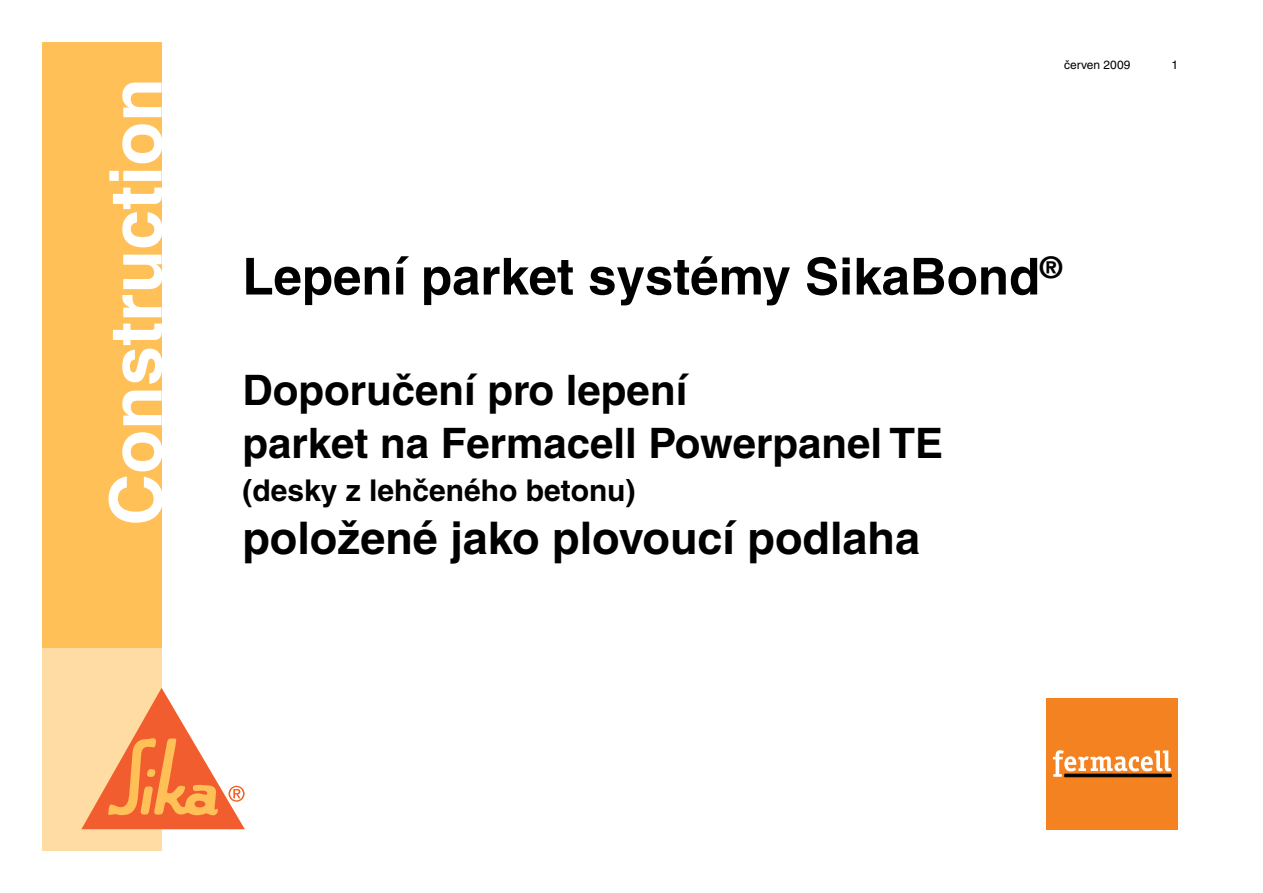
<style>
.page{position:relative;width:1263px;height:893px;background:#fff}
.page>*{position:absolute;margin:0;border:0;box-sizing:border-box;transform-origin:0 0}
.t1{font:700 72px "Helvetica CE";color:#fff}
.t2{font:700 51px "Helvetica CE";color:#000}
.t3{font:700 45px "Helvetica CE";color:#000}
.t4{font:700 42px/52.8px "Helvetica CE";color:#000}
.t5{font:700 30px "Helvetica CE";color:#000}
.t6{font:12px "Helvetica CE";color:#000}
</style>
<div class="page">
<div style="left:43px;top:43px;width:119px;height:623px;background:#fec057"></div>
<div style="left:43px;top:648px;width:119px;height:202px;background:#fedca3"></div>
<svg style="left:81px;top:688px;width:164px;height:141px"></svg>
<div style="left:1047px;top:698px;width:131px;height:131px;background:#f58220"></div>
<svg style="left:1053px;top:750px;width:118px;height:27px"></svg>
<h1 class="t1" style="left:95px;top:526px;width:449px;rotate:-90deg">Construction</h1>
<p class="t6" style="left:1064px;top:58px;width:68px">červen 2009</p>
<p class="t6" style="left:1171px;top:58px;width:8px">1</p>
<p class="t2" style="left:242px;top:247px;width:821px">Lepení parket systémy SikaBond<sup>®</sup></p>
<p class="t4" style="left:242px;top:364px;width:702px">Doporučení pro lepení<br>parket na Fermacell Powerpanel TE</p>
<p class="t5" style="left:242px;top:473px;width:395px">(desky z lehčeného betonu)</p>
<p class="t3" style="left:242px;top:512px;width:679px">položené jako plovoucí podlaha</p>
</div>
